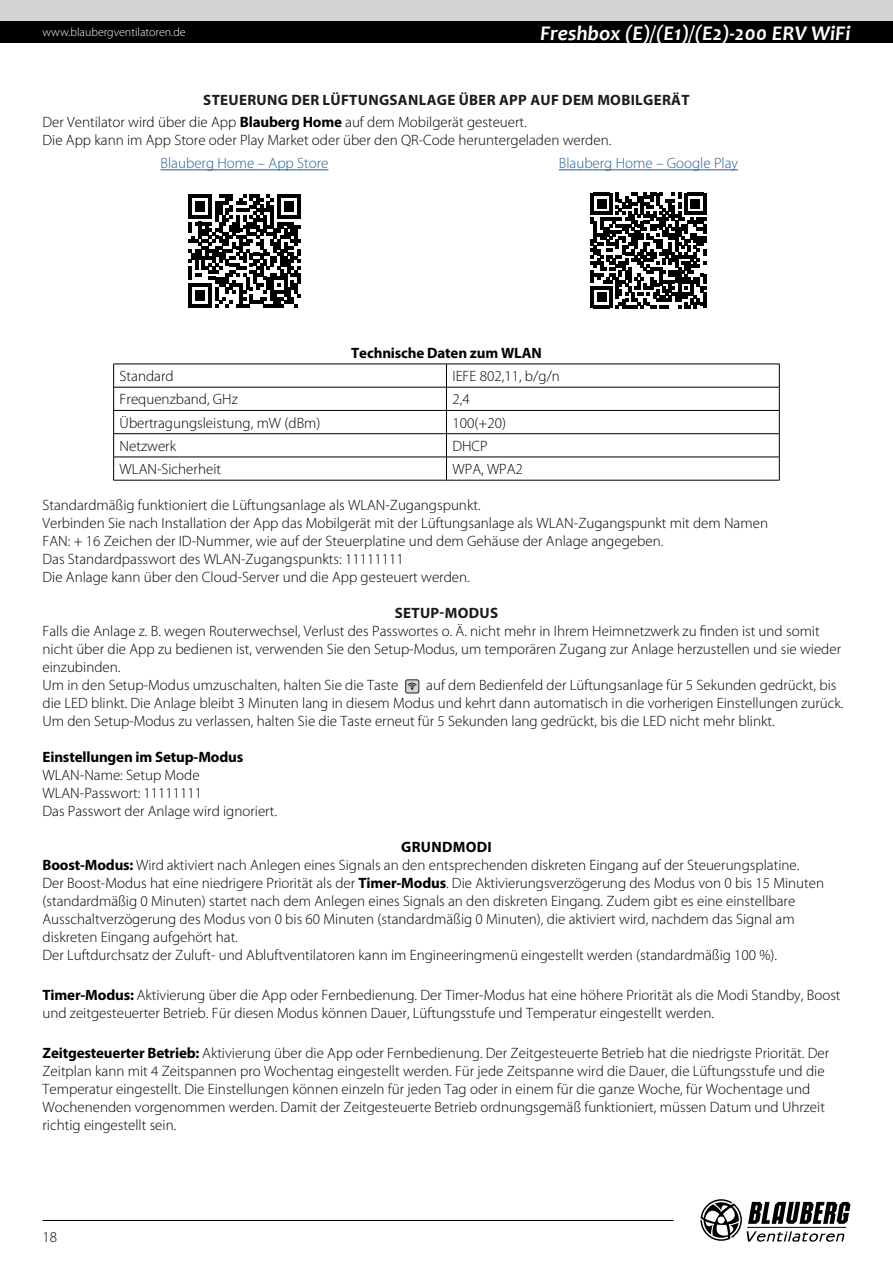
<style>
.page{position:relative;width:893px;height:1263px;background:#fff}
.page>*{position:absolute;margin:0;border:0;box-sizing:border-box;transform-origin:0 0}
.t1{font:italic 700 21px "Candara";color:#fff}
.t2{font:300 15px/18px "Myriad Pro";color:#000}
.t3{font:700 15px "Myriad Pro";letter-spacing:-.01em;color:#000}
.t4{font:300 15px "Myriad Pro";color:#215e9e}
.t5{font:700 15px "Myriad Pro";letter-spacing:.02em;color:#1d1c1b}
.t6{font:300 12px "Myriad Pro";color:#fff}
.s1{font-weight:700;color:#1d1c1b}
.s2{font-weight:700}
</style>
<div class="page">
<div style="left:0;top:0;width:893px;height:21px;background:#d1d3d4"></div>
<div style="left:0;top:21px;width:893px;height:22px;background:#000"></div>
<svg style="left:700px;top:1199px;width:150px;height:43px"></svg>
<hr style="left:43px;top:1220px;width:631px;height:1px;background:#000">
<hr style="left:161px;top:169px;width:167px;height:1px;background:#215e9e">
<hr style="left:559px;top:169px;width:179px;height:1px;background:#215e9e">
<svg style="left:188px;top:195px;width:113px;height:112px"></svg>
<svg style="left:591px;top:193px;width:115px;height:115px"></svg>
<hr style="left:703px;top:293px;width:3px;height:15px;background:#000">
<hr style="left:446px;top:364px;width:333px;height:1px;background:#000">
<hr style="left:446px;top:480px;width:333px;height:1px;background:#000">
<hr style="left:446px;top:387px;width:333px;height:1px;background:#000">
<hr style="left:446px;top:410px;width:333px;height:1px;background:#000">
<hr style="left:446px;top:433px;width:333px;height:1px;background:#000">
<svg style="left:779px;top:364px;width:1px;height:116px"></svg>
<hr style="left:446px;top:457px;width:333px;height:1px;background:#000">
<hr style="left:113px;top:457px;width:333px;height:1px;background:#000">
<hr style="left:113px;top:480px;width:333px;height:1px;background:#000">
<hr style="left:113px;top:410px;width:333px;height:1px;background:#000">
<hr style="left:113px;top:433px;width:333px;height:1px;background:#000">
<hr style="left:113px;top:364px;width:333px;height:1px;background:#000">
<svg style="left:113px;top:364px;width:1px;height:116px"></svg>
<svg style="left:446px;top:364px;width:1px;height:116px"></svg>
<hr style="left:113px;top:387px;width:333px;height:1px;background:#000">
<div style="left:406px;top:680px;width:13px;height:13px;background:#d1d3d4;border-radius:2px"></div>
<div style="left:405px;top:679px;width:14px;height:14px;border:1px solid #221f20;border-radius:2px"></div>
<svg style="left:407px;top:682px;width:10px;height:8px"></svg>
<p class="t6" style="left:43px;top:26px;width:145px">www.blaubergventilatoren.de</p>
<h1 class="t1" style="left:540px;top:20px;width:312px">Freshbox (E)/(E1)/(E2)-200 ERV WiFi</h1>
<p class="t2" style="left:43px;top:89px;width:649px;line-height:22.2px;text-indent:161px"><span class="s1">STEUERUNG DER LÜFTUNGSANLAGE ÜBER APP AUF DEM MOBILGERÄT<br></span>Der Ventilator wird über die App <span class="s2">Blauberg Home</span> auf dem Mobilgerät gesteuert.</p>
<p class="t2" style="left:43px;top:131px;width:570px">Die App kann im App Store oder Play Market oder über den QR-Code heruntergeladen werden.</p>
<p class="t4" style="left:161px;top:155px;width:169px">Blauberg Home – App Store</p>
<p class="t4" style="left:559px;top:155px;width:181px">Blauberg Home – Google Play</p>
<p class="t3" style="left:351px;top:343px;width:192px">Technische Daten zum WLAN</p>
<p class="t2" style="left:120px;top:367px;width:56px">Standard</p>
<p class="t2" style="left:452px;top:367px;width:109px">IEFE 802,11, b/g/n</p>
<p class="t2" style="left:120px;top:391px;width:120px">Frequenzband, GHz</p>
<p class="t2" style="left:452px;top:391px;width:19px">2,4</p>
<p class="t2" style="left:120px;top:414px;width:202px">Übertragungsleistung, mW (dBm)</p>
<p class="t2" style="left:452px;top:414px;width:55px">100(+20)</p>
<p class="t2" style="left:120px;top:437px;width:58px">Netzwerk</p>
<p class="t2" style="left:452px;top:437px;width:37px">DHCP</p>
<p class="t2" style="left:120px;top:460px;width:103px">WLAN-Sicherheit</p>
<p class="t2" style="left:452px;top:460px;width:72px">WPA, WPA2</p>
<p class="t2" style="left:43px;top:497px;width:727px">Standardmäßig funktioniert die Lüftungsanlage als WLAN-Zugangspunkt.<br>Verbinden Sie nach Installation der App das Mobilgerät mit der Lüftungsanlage als WLAN-Zugangspunkt mit dem Namen FAN: + 16 Zeichen der ID-Nummer, wie auf der Steuerplatine und dem Gehäuse der Anlage angegeben.<br>Das Standardpasswort des WLAN-Zugangspunkts: 11111111<br>Die Anlage kann über den Cloud-Server und die App gesteuert werden.</p>
<p class="t5" style="left:395px;top:604px;width:105px">SETUP-MODUS</p>
<p class="t2" style="left:43px;top:623px;width:800px">Falls die Anlage z. B. wegen Routerwechsel, Verlust des Passwortes o. Ä. nicht mehr in Ihrem Heimnetzwerk zu finden ist und somit nicht über die App zu bedienen ist, verwenden Sie den Setup-Modus, um temporären Zugang zur Anlage herzustellen und sie wieder einzubinden.<br>Um in den Setup-Modus umzuschalten, halten Sie die Taste</p>
<p class="t2" style="left:43px;top:677px;width:802px;text-indent:384px">auf dem Bedienfeld der Lüftungsanlage für 5 Sekunden gedrückt, bis die LED blinkt. Die Anlage bleibt 3 Minuten lang in diesem Modus und kehrt dann automatisch in die vorherigen Einstellungen zurück.<br>Um den Setup-Modus zu verlassen, halten Sie die Taste erneut für 5 Sekunden lang gedrückt, bis die LED nicht mehr blinkt.</p>
<p class="t3" style="left:43px;top:748px;width:202px">Einstellungen im Setup-Modus</p>
<p class="t2" style="left:43px;top:767px;width:236px">WLAN-Name: Setup Mode<br>WLAN-Passwort: 11111111<br>Das Passwort der Anlage wird ignoriert.</p>
<p class="t2" style="left:43px;top:839px;width:783px;text-indent:359px"><span class="s2">GRUNDMODI<br>Boost-Modus:</span> Wird aktiviert nach Anlegen eines Signals an den entsprechenden diskreten Eingang auf der Steuerungsplatine.<br>Der Boost-Modus hat eine niedrigere Priorität als der <span class="s2">Timer-Modus</span>. Die Aktivierungsverzögerung des Modus von 0 bis 15 Minuten (standardmäßig 0 Minuten) startet nach dem Anlegen eines Signals an den diskreten Eingang. Zudem gibt es eine einstellbare Ausschaltverzögerung des Modus von 0 bis 60 Minuten (standardmäßig 0 Minuten), die aktiviert wird, nachdem das Signal am diskreten Eingang aufgehört hat.<br>Der Luftdurchsatz der Zuluft- und Abluftventilatoren kann im Engineeringmenü eingestellt werden (standardmäßig 100 %).</p>
<p class="t2" style="left:43px;top:986px;width:799px"><span class="s2">Timer-Modus:</span> Aktivierung über die App oder Fernbedienung. Der Timer-Modus hat eine höhere Priorität als die Modi Standby, Boost und zeitgesteuerter Betrieb. Für diesen Modus können Dauer, Lüftungsstufe und Temperatur eingestellt werden.</p>
<p class="t2" style="left:43px;top:1044px;width:788px"><span class="s2">Zeitgesteuerter Betrieb:</span> Aktivierung über die App oder Fernbedienung. Der Zeitgesteuerte Betrieb hat die niedrigste Priorität. Der Zeitplan kann mit 4 Zeitspannen pro Wochentag eingestellt werden. Für jede Zeitspanne wird die Dauer, die Lüftungsstufe und die Temperatur eingestellt. Die Einstellungen können einzeln für jeden Tag oder in einem für die ganze Woche, für Wochentage und Wochenenden vorgenommen werden. Damit der Zeitgesteuerte Betrieb ordnungsgemäß funktioniert, müssen Datum und Uhrzeit richtig eingestellt sein.</p>
<p class="t2" style="left:43px;top:1228px;width:16px">18</p>
</div>
